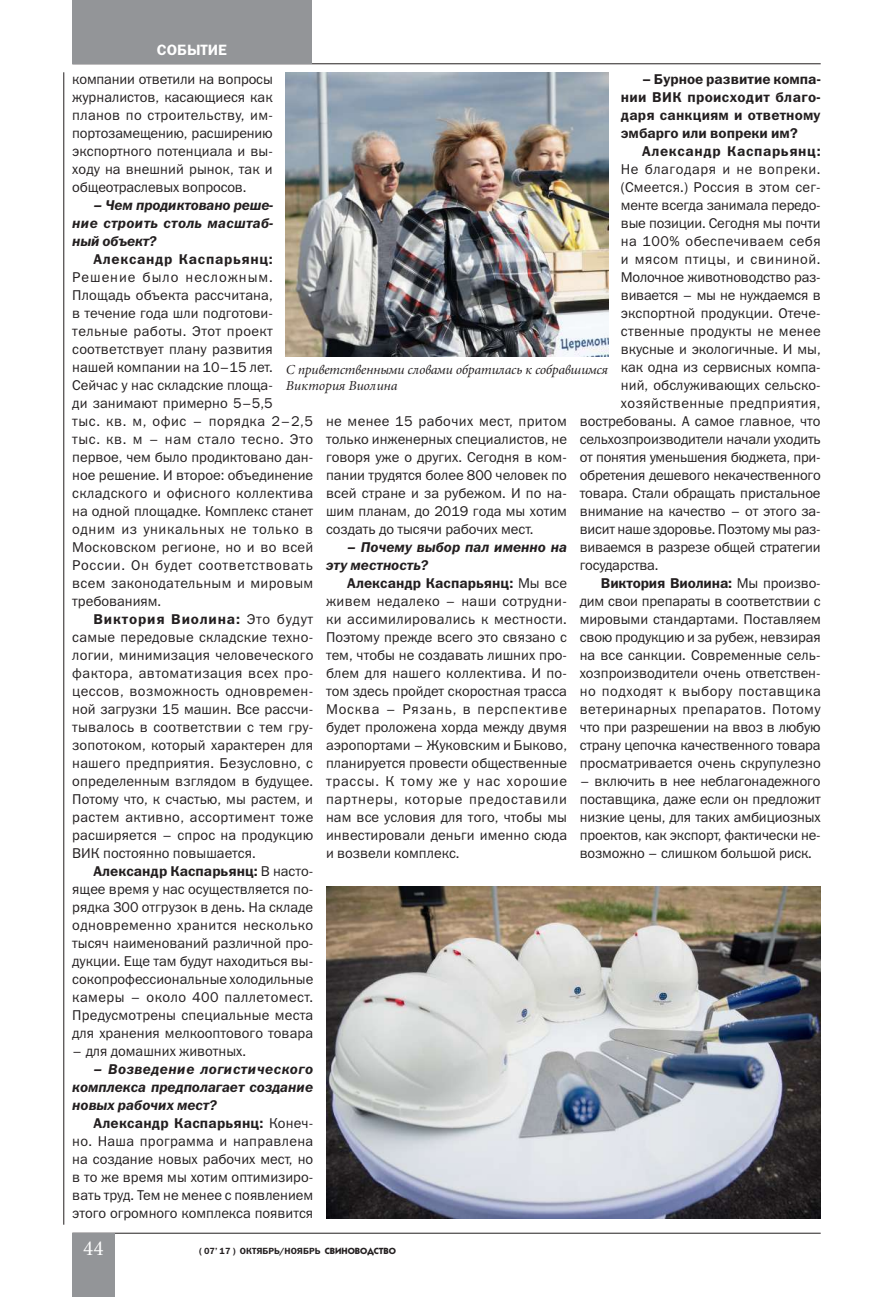
<style>
.page{position:relative;width:893px;height:1297px;background:#fff}
.page>*{position:absolute;margin:0;border:0;box-sizing:border-box;transform-origin:0 0}
.t1{font:21px "Miniature";color:#fff}
.t2{font:15px "Franklin Gothic Demi C";color:#fff}
.t3{font:14.25px/18px "Franklin Gothic Book C";color:#231f20;text-align:justify}
.t4{font:14.25px/18px "Franklin Gothic Demi C";letter-spacing:.01em;color:#231f20;text-align:justify}
.t5{font:italic 14.25px/18px "Franklin Gothic Demi C";color:#231f20;text-align:justify}
.t6{font:14.25px "Franklin Gothic Book C";letter-spacing:.03em;color:#231f20}
.t7{font:14.25px "Franklin Gothic Book C";letter-spacing:.04em;color:#231f20}
.t8{font:14.25px "Franklin Gothic Demi C";letter-spacing:.045em;color:#231f20}
.t9{font:14.25px "Franklin Gothic Demi C";letter-spacing:-.01em;color:#231f20}
.t10{font:14.25px "Franklin Gothic Book C";letter-spacing:.02em;color:#231f20}
.t11{font:14.25px "Franklin Gothic Demi C";letter-spacing:.055em;color:#231f20}
.t12{font:14.25px "Franklin Gothic Book C";letter-spacing:.025em;color:#231f20}
.t13{font:italic 13.5px/16.2px "Miniature";letter-spacing:-.01em;color:#231f20}
.t14{font:9px "Franklin Gothic Demi C";color:#231f20}
.s1{font-family:"Franklin Gothic Book C"}
.s2{font-family:"Kabel C";font-weight:700}
</style>
<div class="page">
<hr style="left:63px;top:72px;width:1px;height:1153px;background:#231f20">
<hr style="left:72px;top:63px;width:749px;height:1px;background:#231f20">
<hr style="left:72px;top:1233px;width:749px;height:1px;background:#231f20">
<div style="left:72px;top:0;width:240px;height:63px;background:#939598"></div>
<div style="left:72px;top:1234px;width:43px;height:63px;background:#939598"></div>
<img style="left:286px;top:72px;width:322px;height:284px">
<img style="left:326px;top:887px;width:495px;height:331px">
<p class="t2" style="left:157px;top:42px;width:72px">СОБЫТИЕ</p>
<p class="t4" style="left:621px;top:70px;width:201px;text-indent:21px">– Бурное развитие компа&shy;нии ВИК происходит благо&shy;даря санкциям и ответному эмбарго или вопреки им?</p>
<p class="t8" style="left:642px;top:143px;width:180px">Александр Каспарьянц:</p>
<p class="t7" style="left:621px;top:161px;width:201px">Не благодаря и не вопреки.</p>
<p class="t10" style="left:621px;top:179px;width:201px">(Смеется.) Россия в этом сег-</p>
<p class="t3" style="left:621px;top:196px;width:201px">менте всегда занимала передо-</p>
<p class="t3" style="left:621px;top:214px;width:201px">вые позиции. Сегодня мы почти</p>
<p class="t6" style="left:621px;top:233px;width:201px">на 100% обеспечиваем себя</p>
<p class="t7" style="left:621px;top:251px;width:201px">и мясом птицы, и свининой.</p>
<p class="t3" style="left:621px;top:268px;width:201px">Молочное животноводство раз-</p>
<p class="t3" style="left:621px;top:286px;width:201px">вивается – мы не нуждаемся в</p>
<p class="t3" style="left:621px;top:304px;width:201px">экспортной продукции. Отече-</p>
<p class="t12" style="left:621px;top:323px;width:201px">ственные продукты не менее</p>
<p class="t3" style="left:621px;top:340px;width:201px">вкусные и экологичные. И мы,</p>
<p class="t3" style="left:621px;top:358px;width:201px">как одна из сервисных компа-</p>
<p class="t3" style="left:621px;top:376px;width:201px">ний, обслуживающих сельско-</p>
<p class="t6" style="left:621px;top:395px;width:201px">хозяйственные предприятия,</p>
<p class="t3" style="left:580px;top:412px;width:242px">востребованы. А самое главное, что</p>
<p class="t3" style="left:580px;top:430px;width:242px">сельхозпроизводители начали уходить</p>
<p class="t3" style="left:580px;top:448px;width:242px">от понятия уменьшения бюджета, при-</p>
<p class="t3" style="left:580px;top:466px;width:242px">обретения дешевого некачественного</p>
<p class="t3" style="left:580px;top:484px;width:242px">товара. Стали обращать пристальное</p>
<p class="t3" style="left:580px;top:502px;width:242px">внимание на качество – от этого за-</p>
<p class="t3" style="left:580px;top:520px;width:242px">висит наше здоровье. Поэтому мы раз-</p>
<p class="t3" style="left:580px;top:538px;width:242px">виваемся в разрезе общей стратегии</p>
<p class="t3" style="left:580px;top:556px;width:80px">государства.</p>
<p class="t9" style="left:601px;top:575px;width:221px">Виктория Виолина: <span class="s1">Мы произво-</span></p>
<p class="t3" style="left:580px;top:592px;width:243px">дим свои препараты в соответствии с мировыми стандартами. Поставляем свою продукцию и за рубеж, невзирая на все санкции. Современные сель&shy;хозпроизводители очень ответствен&shy;но подходят к выбору поставщика ветеринарных препаратов. Потому что при разрешении на ввоз в любую страну цепочка качественного товара просматривается очень скрупулезно</p>
<p class="t3" style="left:580px;top:772px;width:242px">– включить в нее неблагонадежного поставщика, даже если он предложит низкие цены, для таких амбициозных проектов, как экспорт, фактически не&shy;возможно – слишком большой риск.</p>
<p class="t3" style="left:72px;top:70px;width:202px">компании ответили на вопросы журналистов, касающиеся как планов по строительству, им&shy;портозамещению, расширению экспортного потенциала и вы&shy;ходу на внешний рынок, так и общеотраслевых вопросов.</p>
<p class="t5" style="left:72px;top:196px;width:202px;text-indent:21px">– Чем продиктовано реше&shy;ние строить столь масштаб&shy;ный объект?</p>
<p class="t8" style="left:94px;top:251px;width:181px">Александр Каспарьянц:</p>
<p class="t3" style="left:72px;top:268px;width:243px;text-align:left">Решение было несложным.<br>Площадь объекта рассчитана,<br>в течение года шли подготови&shy;тельные работы. Этот проект соответствует плану развития нашей компании на 10–15 лет.<br>Сейчас у нас складские площа-<br>ди занимают примерно 5–5,5<br>тыс. кв. м, офис – порядка 2–2,5 тыс. кв. м – нам стало тесно. Это первое, чем было продиктовано дан&shy;ное решение. И второе: объединение складского и офисного коллектива на одной площадке. Комплекс станет одним из уникальных не только в<br>Московском регионе, но и во всей<br>России. Он будет соответствовать всем законодательным и мировым требованиям.</p>
<p class="t11" style="left:94px;top:611px;width:221px">Виктория Виолина: <span class="s1">Это будут</span></p>
<p class="t3" style="left:72px;top:628px;width:243px">самые передовые складские техно&shy;логии, минимизация человеческого фактора, автоматизация всех про&shy;цессов, возможность одновремен&shy;ной загрузки 15 машин. Все рассчи&shy;тывалось в соответствии с тем гру&shy;зопотоком, который характерен для нашего предприятия. Безусловно, с определенным взглядом в будущее.<br>Потому что, к счастью, мы растем, и растем активно, ассортимент тоже расширяется – спрос на продукцию ВИК постоянно повышается.</p>
<p class="t4" style="left:94px;top:862px;width:221px">Александр Каспарьянц: <span class="s1">В насто-</span></p>
<p class="t3" style="left:72px;top:880px;width:243px">ящее время у нас осуществляется по&shy;рядка 300 отгрузок в день. На складе одновременно хранится несколько тысяч наименований различной про&shy;дукции. Еще там будут находиться вы&shy;сокопрофессиональные холодильные камеры – около 400 паллетомест.<br>Предусмотрены специальные места для хранения мелкооптового товара</p>
<p class="t3" style="left:72px;top:1042px;width:175px">– для домашних животных.</p>
<p class="t5" style="left:72px;top:1059px;width:242px;text-indent:21px">– Возведение логистического комплекса предполагает создание новых рабочих мест?</p>
<p class="t4" style="left:94px;top:1113px;width:221px">Александр Каспарьянц: <span class="s1">Конеч-</span></p>
<p class="t3" style="left:72px;top:1132px;width:242px">но. Наша программа и направлена на создание новых рабочих мест, но в то же время мы хотим оптимизиро&shy;вать труд. Тем не менее с появлением этого огромного комплекса появится</p>
<p class="t13" style="left:286px;top:362px;width:323px">С приветственными словами обратилась к собравшимся<br>Виктория Виолина</p>
<p class="t3" style="left:326px;top:411px;width:242px">не менее 15 рабочих мест, притом только инженерных специалистов, не говоря уже о других. Сегодня в ком&shy;пании трудятся более 800 человек по всей стране и за рубежом. И по на&shy;шим планам, до 2019 года мы хотим создать до тысячи рабочих мест.</p>
<p class="t5" style="left:326px;top:537px;width:242px;text-indent:21px">– Почему выбор пал именно на эту местность?</p>
<p class="t4" style="left:347px;top:573px;width:221px">Александр Каспарьянц: <span class="s1">Мы все</span></p>
<p class="t3" style="left:326px;top:591px;width:243px">живем недалеко – наши сотрудни&shy;ки ассимилировались к местности.<br>Поэтому прежде всего это связано с тем, чтобы не создавать лишних про&shy;блем для нашего коллектива. И по&shy;том здесь пройдет скоростная трасса Москва – Рязань, в перспективе будет проложена хорда между двумя аэропортами – Жуковским и Быково, планируется провести общественные трассы. К тому же у нас хорошие партнеры, которые предоставили нам все условия для того, чтобы мы инвестировали деньги именно сюда и возвели комплекс.</p>
<h1 class="t1" style="left:83px;top:1237px;width:22px">44</h1>
<p class="t14" style="left:199px;top:1246px;width:199px">( 07’ 17 ) ОКТЯБРЬ/НОЯБРЬ <span class="s2">СВИНОВОДСТВО</span></p>
</div>
